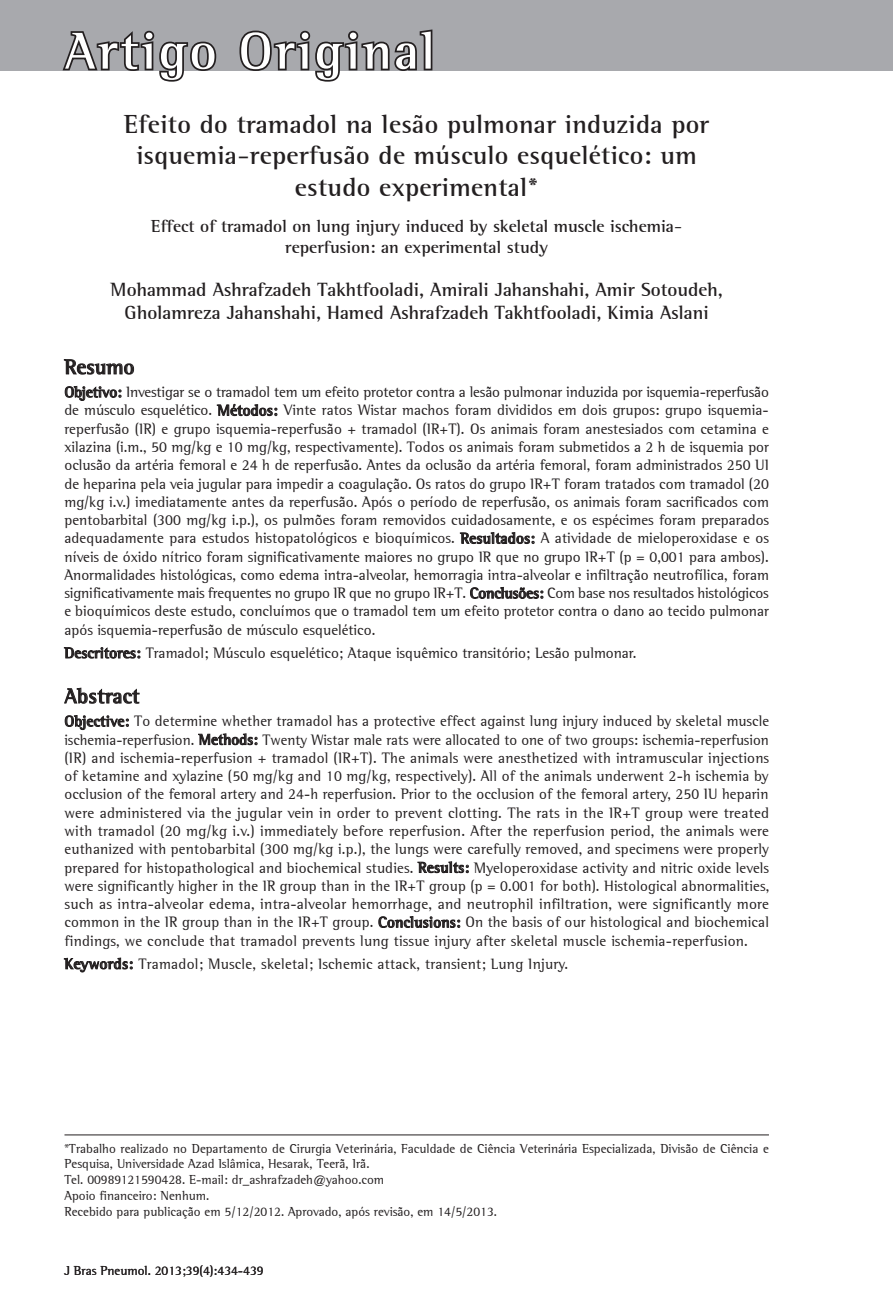
<style>
.page{position:relative;width:893px;height:1315px;background:#fff}
.page>*{position:absolute;margin:0;border:0;box-sizing:border-box;transform-origin:0 0}
.t1{font:700 52.5px "Libre Semi Serif S Si";letter-spacing:.05em;color:#fff}
.Título___1o_idioma{font:700 26.25px/31.5px "Libre Semi Serif S Si";letter-spacing:.01em;color:#231f20;text-align:center}
.Abstract___título{font:700 21px "Libre Semi Serif S Si";letter-spacing:.015em;color:#231f20}
.Resumo___título{font:700 21px "Libre Semi Serif S Si";color:#231f20}
.Autores{font:700 19.25px/23.1px "Libre Semi Serif S Si";color:#231f20;text-align:center}
.Título___2o_idioma{font:700 17.5px/21px "Libre Semi Serif S Si";color:#231f20;text-align:center}
.Resumo{font:15.22px/18.2px "Libre Semi Serif S Si";color:#231f20;text-align:justify}
.Abstract{font:15.22px/18.2px "Libre Semi Serif S Si";letter-spacing:.015em;color:#231f20;text-align:justify}
.Palavras-chave{font:15.22px "Libre Semi Serif S Si";color:#231f20}
.Keywords{font:15.22px "Libre Semi Serif S Si";letter-spacing:.015em;color:#231f20}
.Endereço{font:13.12px/15.8px "Libre Semi Serif S Si";color:#231f20}
.rodapé{font:13.12px "Libre Semi Serif S Si";color:#231f20}
.s1{font-weight:700}
</style>
<div class="page">
<div style="left:0;top:0;width:893px;height:70px;background:#a8a9ad"></div>
<svg style="left:64px;top:359px;width:70px;height:15px"></svg>
<svg style="left:65px;top:386px;width:56px;height:14px"></svg>
<svg style="left:217px;top:403px;width:60px;height:13px"></svg>
<svg style="left:460px;top:532px;width:74px;height:12px"></svg>
<svg style="left:470px;top:587px;width:73px;height:11px"></svg>
<svg style="left:64px;top:647px;width:76px;height:11px"></svg>
<svg style="left:65px;top:688px;width:74px;height:15px"></svg>
<svg style="left:65px;top:715px;width:64px;height:14px"></svg>
<svg style="left:198px;top:733px;width:59px;height:12px"></svg>
<svg style="left:418px;top:861px;width:51px;height:12px"></svg>
<svg style="left:379px;top:916px;width:81px;height:11px"></svg>
<svg style="left:64px;top:958px;width:69px;height:14px"></svg>
<hr style="left:64px;top:1134px;width:705px;height:1px;background:#231f20">
<svg style="left:60px;top:30px;width:159px;height:52px"></svg>
<svg style="left:237px;top:29px;width:197px;height:53px"></svg>
<h1 class="t1" style="left:64px;top:19px;width:372px">Artigo Original</h1>
<p class="Título___1o_idioma" style="left:124px;top:108px;width:587px">Efeito do tramadol na lesão pulmonar induzida por isquemia-reperfusão de músculo esquelético: um estudo experimental*</p>
<p class="Título___2o_idioma" style="left:151px;top:215px;width:532px">Effect of tramadol on lung injury induced by skeletal muscle ischemia&shy;reperfusion: an experimental study</p>
<p class="Autores" style="left:111px;top:278px;width:614px">Mohammad Ashrafzadeh Takhtfooladi, Amirali Jahanshahi, Amir Sotoudeh,<br>Gholamreza Jahanshahi, Hamed Ashrafzadeh Takhtfooladi, Kimia Aslani</p>
<p class="Resumo___título" style="left:64px;top:354px;width:72px">Resumo</p>
<p class="Resumo" style="left:64px;top:383px;width:706px"><span class="s1">Objetivo:</span> Investigar se o tramadol tem um efeito protetor contra a lesão pulmonar induzida por isquemia-reperfusão de músculo esquelético. <span class="s1">Métodos:</span> Vinte ratos Wistar machos foram divididos em dois grupos: grupo isquemia&shy;reperfusão (IR) e grupo isquemia-reperfusão + tramadol (IR+T). Os animais foram anestesiados com cetamina e xilazina (i.m., 50 mg/kg e 10 mg/kg, respectivamente). Todos os animais foram submetidos a 2 h de isquemia por oclusão da artéria femoral e 24 h de reperfusão. Antes da oclusão da artéria femoral, foram administrados 250 UI de heparina pela veia jugular para impedir a coagulação. Os ratos do grupo IR+T foram tratados com tramadol (20 mg/kg i.v.) imediatamente antes da reperfusão. Após o período de reperfusão, os animais foram sacrificados com pentobarbital (300 mg/kg i.p.), os pulmões foram removidos cuidadosamente, e os espécimes foram preparados adequadamente para estudos histopatológicos e bioquímicos. <span class="s1">Resultados:</span> A atividade de mieloperoxidase e os níveis de óxido nítrico foram significativamente maiores no grupo IR que no grupo IR+T (p = 0,001 para ambos).<br>Anormalidades histológicas, como edema intra-alveolar, hemorragia intra-alveolar e infiltração neutrofílica, foram significativamente mais frequentes no grupo IR que no grupo IR+T. <span class="s1">Conclusões:</span> Com base nos resultados histológicos e bioquímicos deste estudo, concluímos que o tramadol tem um efeito protetor contra o dano ao tecido pulmonar após isquemia-reperfusão de músculo esquelético.</p>
<p class="Palavras-chave" style="left:64px;top:644px;width:574px"><span class="s1">Descritores:</span> Tramadol; Músculo esquelético; Ataque isquêmico transitório; Lesão pulmonar.</p>
<p class="Abstract___título" style="left:64px;top:683px;width:77px">Abstract</p>
<p class="Abstract" style="left:64px;top:712px;width:706px"><span class="s1">Objective:</span> To determine whether tramadol has a protective effect against lung injury induced by skeletal muscle ischemia-reperfusion. <span class="s1">Methods:</span> Twenty Wistar male rats were allocated to one of two groups: ischemia-reperfusion (IR) and ischemia-reperfusion + tramadol (IR+T). The animals were anesthetized with intramuscular injections of ketamine and xylazine (50 mg/kg and 10 mg/kg, respectively). All of the animals underwent 2-h ischemia by occlusion of the femoral artery and 24-h reperfusion. Prior to the occlusion of the femoral artery, 250 IU heparin were administered via the jugular vein in order to prevent clotting. The rats in the IR+T group were treated with tramadol (20 mg/kg i.v.) immediately before reperfusion. After the reperfusion period, the animals were euthanized with pentobarbital (300 mg/kg i.p.), the lungs were carefully removed, and specimens were properly prepared for histopathological and biochemical studies. <span class="s1">Results:</span> Myeloperoxidase activity and nitric oxide levels were significantly higher in the IR group than in the IR+T group (p = 0.001 for both). Histological abnormalities, such as intra-alveolar edema, intra-alveolar hemorrhage, and neutrophil infiltration, were significantly more common in the IR group than in the IR+T group. <span class="s1">Conclusions:</span> On the basis of our histological and biochemical findings, we conclude that tramadol prevents lung tissue injury after skeletal muscle ischemia-reperfusion.</p>
<p class="Keywords" style="left:64px;top:954px;width:505px"><span class="s1">Keywords:</span> Tramadol; Muscle, skeletal; Ischemic attack, transient; Lung Injury.</p>
<p class="Endereço" style="left:64px;top:1140px;width:706px">*Trabalho realizado no Departamento de Cirurgia Veterinária, Faculdade de Ciência Veterinária Especializada, Divisão de Ciência e<br>Pesquisa, Universidade Azad Islâmica, Hesarak, Teerã, Irã.</p>
<p class="Endereço" style="left:64px;top:1171px;width:321px">Tel. 00989121590428. E-mail: dr_ashrafzadeh@yahoo.com</p>
<p class="Endereço" style="left:64px;top:1187px;width:146px">Apoio financeiro: Nenhum.</p>
<p class="Endereço" style="left:64px;top:1203px;width:434px">Recebido para publicação em 5/12/2012. Aprovado, após revisão, em 14/5/2013.</p>
<p class="rodapé" style="left:64px;top:1263px;width:201px">J Bras Pneumol. 2013;39(4):434-439</p>
</div>
